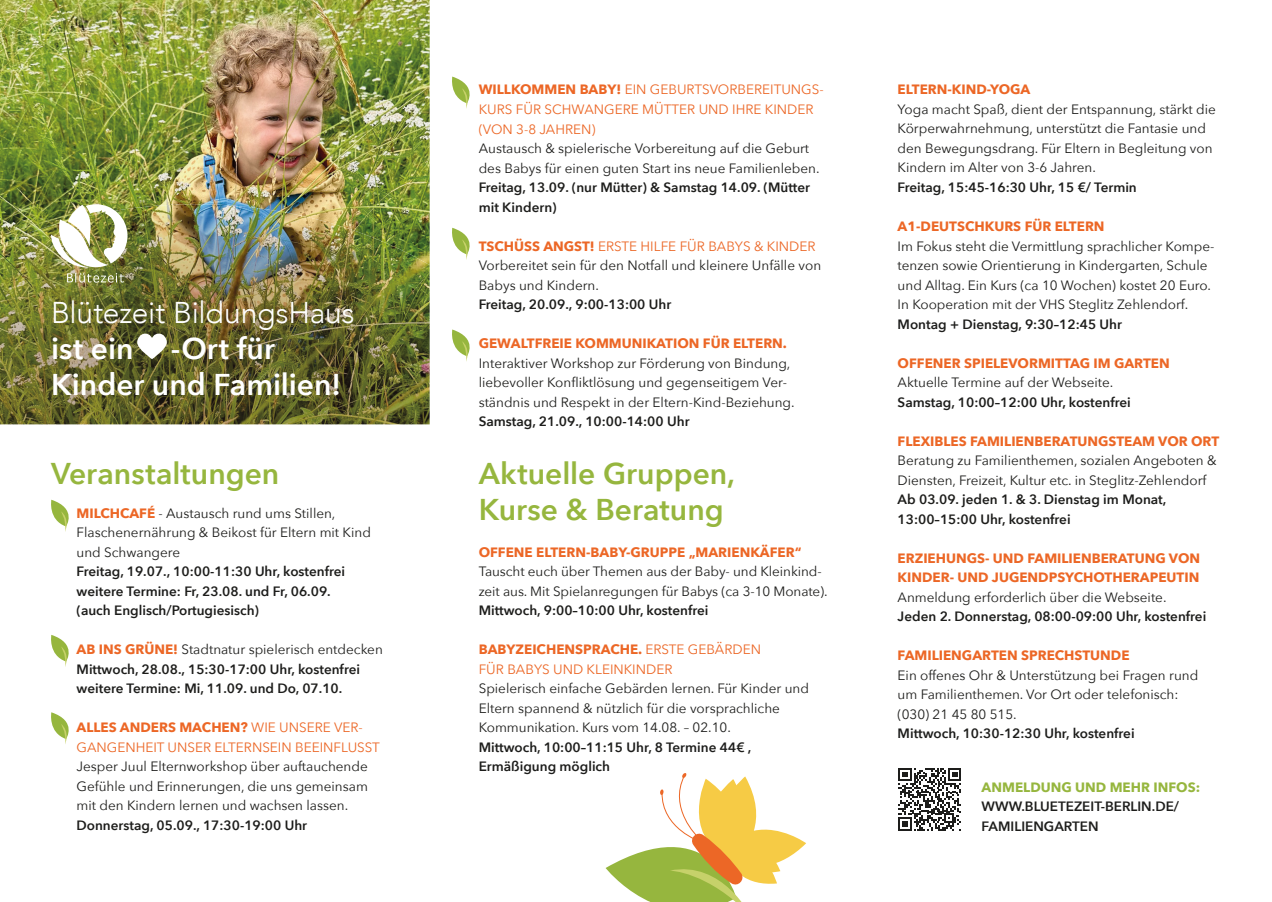
<style>
.page{position:relative;width:1272px;height:902px;background:#fff}
.page>*{position:absolute;margin:0;border:0;box-sizing:border-box;transform-origin:0 0}
.t1{font:600 30px/36px "Avenir Next";color:#96b63e}
.t2{font:600 30px/36px "Avenir Next";color:#fff}
.t3{font:300 30px "Avenir";letter-spacing:-.005em;color:#fff}
.t4{font:13.5px/19.5px "Avenir Next";color:#1d1d1b}
.t5{font:600 13.5px/19.5px "Avenir Next";color:#1d1d1b}
.t6{font:700 13.5px/19.5px "Avenir Next";color:#ec6726}
.t7{font:13.5px/19.5px "Avenir Next";color:#ec6726}
.t8{font:700 13.5px "Avenir Next";color:#96b63e}
.s1{font-weight:700;color:#ec6726}
.s2{font-weight:400}
.s3{font-weight:700}
.s4{color:#ec6726}
</style>
<div class="page">
<img style="left:0;top:0;width:429px;height:204px">
<img style="left:0;top:204px;width:429px;height:220px">
<svg style="left:137px;top:333px;width:30px;height:26px"></svg>
<svg style="left:898px;top:768px;width:63px;height:62px"></svg>
<svg style="left:452px;top:77px;width:18px;height:32px"></svg>
<svg style="left:51px;top:499px;width:18px;height:33px"></svg>
<svg style="left:51px;top:635px;width:18px;height:32px"></svg>
<svg style="left:51px;top:712px;width:18px;height:32px"></svg>
<svg style="left:452px;top:228px;width:18px;height:32px"></svg>
<svg style="left:452px;top:329px;width:18px;height:32px"></svg>
<svg style="left:605px;top:773px;width:201px;height:128px"></svg>
<img style="left:51px;top:204px;width:76px;height:78px">
<h1 class="t3" style="left:51px;top:293px;width:305px">Blütezeit BildungsHaus</h1>
<h1 class="t2" style="left:51px;top:332px;width:292px">ist ein -Ort für<br>Kinder und Familien!</h1>
<h1 class="t1" style="left:51px;top:456px;width:230px">Veranstaltungen</h1>
<p class="t4" style="left:77px;top:503px;width:296px"><span class="s1">MILCHCAFÉ</span> - Austausch rund ums Stillen,<br>Flaschenernährung &amp; Beikost für Eltern mit Kind und Schwangere</p>
<p class="t5" style="left:77px;top:562px;width:270px">Freitag, 19.07., 10:00-11:30 Uhr, kostenfrei weitere Termine: Fr, 23.08. und Fr, 06.09. (auch Englisch/Portugiesisch)</p>
<p class="t5" style="left:77px;top:640px;width:308px"><span class="s1">AB INS GRÜNE!</span> <span class="s2">Stadtnatur spielerisch entdecken<br></span>Mittwoch, 28.08., 15:30-17:00 Uhr, kostenfrei weitere Termine: Mi, 11.09. und Do, 07.10.</p>
<p class="t7" style="left:77px;top:718px;width:305px"><span class="s3">ALLES ANDERS MACHEN?</span> WIE UNSERE VER-<br>GANGENHEIT UNSER ELTERNSEIN BEEINFLUSST</p>
<p class="t4" style="left:77px;top:757px;width:293px;text-align:justify">Jesper Juul Elternworkshop über auftauchende Gefühle und Erinnerungen, die uns gemeinsam mit den Kindern lernen und wachsen lassen.</p>
<p class="t5" style="left:77px;top:815px;width:232px">Donnerstag, 05.09., 17:30-19:00 Uhr</p>
<p class="t7" style="left:478px;top:80px;width:346px"><span class="s3">WILLKOMMEN BABY!</span> EIN GEBURTSVORBEREITUNGS-<br>KURS FÜR SCHWANGERE MÜTTER UND IHRE KINDER (VON 3-8 JAHREN)</p>
<p class="t4" style="left:478px;top:139px;width:342px">Austausch &amp; spielerische Vorbereitung auf die Geburt des Babys für einen guten Start ins neue Familienleben.</p>
<p class="t5" style="left:478px;top:178px;width:333px">Freitag, 13.09. (nur Mütter) &amp; Samstag 14.09. (Mütter mit Kindern)</p>
<p class="t4" style="left:478px;top:236px;width:344px"><span class="s1">TSCHÜSS ANGST!</span> <span class="s4">ERSTE HILFE FÜR BABYS &amp; KINDER<br></span>Vorbereitet sein für den Notfall und kleinere Unfälle von<br>Babys und Kindern.</p>
<p class="t5" style="left:478px;top:295px;width:194px">Freitag, 20.09., 9:00-13:00 Uhr</p>
<p class="t6" style="left:478px;top:334px;width:310px">GEWALTFREIE KOMMUNIKATION FÜR ELTERN.</p>
<p class="t4" style="left:478px;top:353px;width:317px">Interaktiver Workshop zur Förderung von Bindung, liebevoller Konfliktlösung und gegenseitigem Ver&shy;ständnis und Respekt in der Eltern-Kind-Beziehung.</p>
<p class="t5" style="left:478px;top:412px;width:212px">Samstag, 21.09., 10:00-14:00 Uhr</p>
<h1 class="t1" style="left:478px;top:456px;width:258px">Aktuelle Gruppen,<br>Kurse &amp; Beratung</h1>
<p class="t6" style="left:478px;top:542px;width:324px">OFFENE ELTERN-BABY-GRUPPE „MARIENKÄFER“</p>
<p class="t4" style="left:478px;top:562px;width:350px">Tauscht euch über Themen aus der Baby- und Kleinkind&shy;zeit aus. Mit Spielanregungen für Babys (ca 3-10 Monate).</p>
<p class="t5" style="left:478px;top:601px;width:231px">Mittwoch, 9:00–10:00 Uhr, kostenfrei</p>
<p class="t7" style="left:478px;top:640px;width:284px"><span class="s3">BABYZEICHENSPRACHE.</span> ERSTE GEBÄRDEN<br>FÜR BABYS UND KLEINKINDER</p>
<p class="t4" style="left:478px;top:679px;width:332px">Spielerisch einfache Gebärden lernen. Für Kinder und<br>Eltern spannend &amp; nützlich für die vorsprachliche<br>Kommunikation. Kurs vom 14.08. – 02.10.</p>
<p class="t5" style="left:478px;top:737px;width:274px">Mittwoch, 10:00–11:15 Uhr, 8 Termine 44€ ,<br>Ermäßigung möglich</p>
<p class="t6" style="left:897px;top:80px;width:134px">ELTERN-KIND-YOGA</p>
<p class="t4" style="left:897px;top:100px;width:320px">Yoga macht Spaß, dient der Entspannung, stärkt die Körperwahrnehmung, unterstützt die Fantasie und den Bewegungsdrang. Für Eltern in Begleitung von Kindern im Alter von 3-6 Jahren.</p>
<p class="t5" style="left:897px;top:178px;width:241px">Freitag, 15:45-16:30 Uhr, 15 €/ Termin</p>
<p class="t6" style="left:897px;top:217px;width:208px">A1-DEUTSCHKURS FÜR ELTERN</p>
<p class="t4" style="left:897px;top:236px;width:318px">Im Fokus steht die Vermittlung sprachlicher Kompe&shy;tenzen sowie Orientierung in Kindergarten, Schule und Alltag. Ein Kurs (ca 10 Wochen) kostet 20 Euro.<br>In Kooperation mit der VHS Steglitz Zehlendorf.</p>
<p class="t5" style="left:897px;top:314px;width:226px">Montag + Dienstag, 9:30–12:45 Uhr</p>
<p class="t6" style="left:897px;top:353px;width:273px">OFFENER SPIELEVORMITTAG IM GARTEN</p>
<p class="t4" style="left:897px;top:373px;width:217px">Aktuelle Termine auf der Webseite.</p>
<p class="t5" style="left:897px;top:392px;width:235px">Samstag, 10:00–12:00 Uhr, kostenfrei</p>
<p class="t6" style="left:897px;top:431px;width:323px">FLEXIBLES FAMILIENBERATUNGSTEAM VOR ORT</p>
<p class="t4" style="left:897px;top:451px;width:320px">Beratung zu Familienthemen, sozialen Angeboten &amp;<br>Diensten, Freizeit, Kultur etc. in Steglitz-Zehlendorf</p>
<p class="t5" style="left:897px;top:490px;width:270px">Ab 03.09. jeden 1. &amp; 3. Dienstag im Monat,<br>13:00–15:00 Uhr, kostenfrei</p>
<p class="t6" style="left:897px;top:548px;width:304px">ERZIEHUNGS- UND FAMILIENBERATUNG VON<br>KINDER- UND JUGENDPSYCHOTHERAPEUTIN</p>
<p class="t4" style="left:897px;top:587px;width:270px">Anmeldung erforderlich über die Webseite.</p>
<p class="t5" style="left:897px;top:607px;width:310px">Jeden 2. Donnerstag, 08:00-09:00 Uhr, kostenfrei</p>
<p class="t6" style="left:897px;top:646px;width:233px">FAMILIENGARTEN SPRECHSTUNDE</p>
<p class="t4" style="left:897px;top:665px;width:302px">Ein offenes Ohr &amp; Unterstützung bei Fragen rund um Familienthemen. Vor Ort oder telefonisch: (030) 21 45 80 515.</p>
<p class="t5" style="left:897px;top:724px;width:238px">Mittwoch, 10:30-12:30 Uhr, kostenfrei</p>
<p class="t8" style="left:981px;top:778px;width:220px">ANMELDUNG UND MEHR INFOS:</p>
<p class="t5" style="left:981px;top:797px;width:199px">WWW.BLUETEZEIT-BERLIN.DE/<br>FAMILIENGARTEN</p>
</div>
